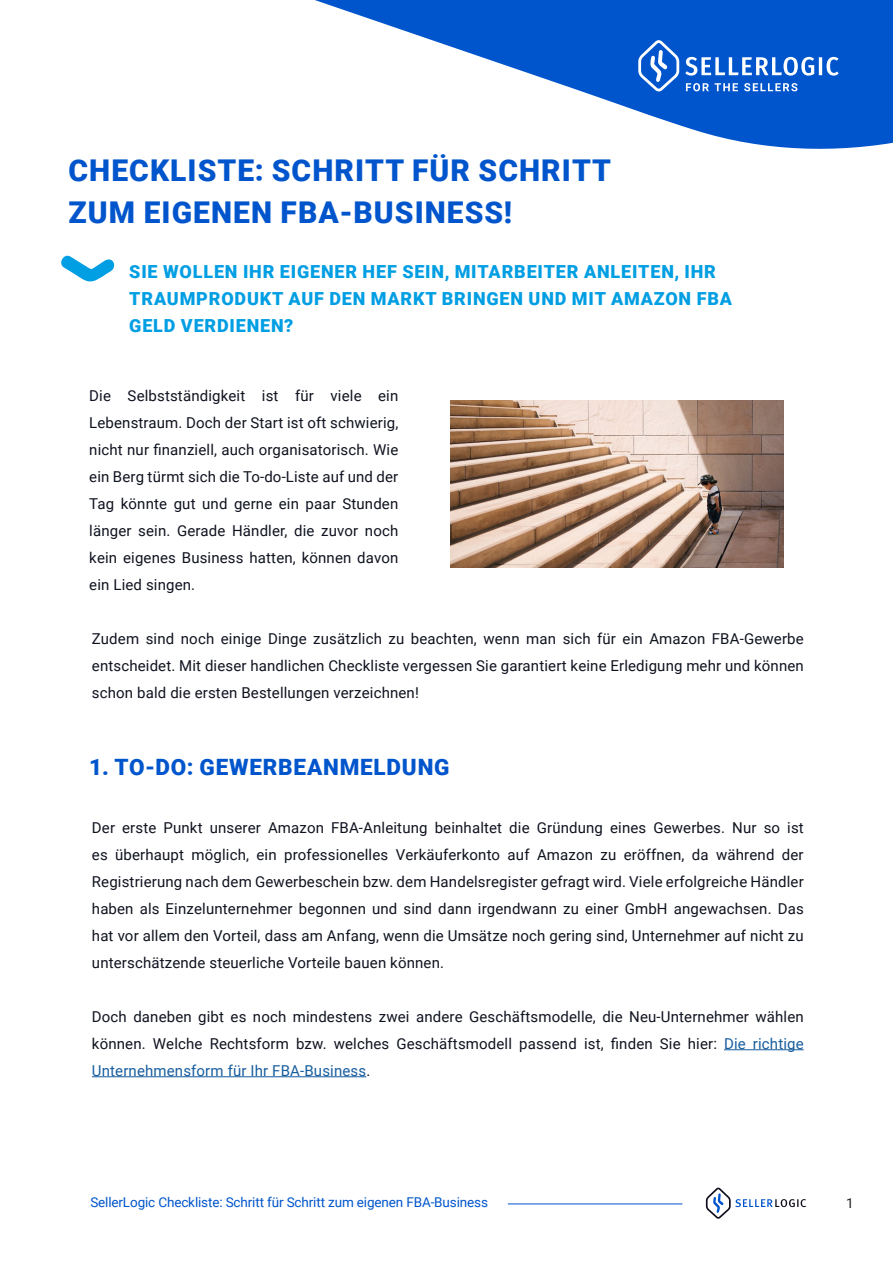
<style>
.page{position:relative;width:893px;height:1263px;background:#fff}
.page>*{position:absolute;margin:0;border:0;box-sizing:border-box;transform-origin:0 0}
.t1{font:900 30px/42px "Roboto";letter-spacing:.035em;color:#05c}
.t2{font:900 22.5px "Roboto";letter-spacing:.035em;color:#05c}
.t3{font:900 18px/27px "Roboto";letter-spacing:.045em;color:#009ee3}
.t4{font:15px/27px "Roboto";letter-spacing:.01em;color:#0f131f;text-align:justify}
.t5{font:13.5px "Roboto";letter-spacing:-.01em;color:#05c}
.t6{font:13.5px "Roboto";color:#231f20}
.s1{color:#175d9e}
</style>
<div class="page">
<hr style="left:508px;top:1203px;width:174px;height:1px;background:#05c">
<svg style="left:706px;top:1187px;width:100px;height:32px"></svg>
<svg style="left:61px;top:255px;width:54px;height:27px"></svg>
<svg style="left:315px;top:0;width:578px;height:149px;fill:#05c"></svg>
<svg style="left:638px;top:40px;width:41px;height:51px"></svg>
<svg style="left:685px;top:57px;width:154px;height:19px"></svg>
<svg style="left:686px;top:83px;width:52px;height:8px"></svg>
<svg style="left:744px;top:83px;width:53px;height:8px"></svg>
<img style="left:451px;top:401px;width:333px;height:167px">
<hr style="left:724px;top:1049px;width:80px;height:1px;background:#175d9e">
<hr style="left:92px;top:1076px;width:274px;height:1px;background:#175d9e">
<p class="t1" style="left:69px;top:148px;width:544px">CHECKLISTE: SCHRITT FÜR SCHRITT<br>ZUM EIGENEN FBA-BUSINESS!</p>
<p class="t3" style="left:129px;top:258px;width:604px">SIE WOLLEN IHR EIGENER HEF SEIN, MITARBEITER ANLEITEN, IHR<br>TRAUMPRODUKT AUF DEN MARKT BRINGEN UND MIT AMAZON FBA<br>GELD VERDIENEN?</p>
<p class="t4" style="left:89px;top:381px;width:311px">Die Selbstständigkeit ist für viele ein Lebenstraum. Doch der Start ist oft schwierig, nicht nur finanziell, auch organisatorisch. Wie ein Berg türmt sich die To-do-Liste auf und der Tag könnte gut und gerne ein paar Stunden länger sein. Gerade Händler, die zuvor noch kein eigenes Business hatten, können davon ein Lied singen.</p>
<p class="t4" style="left:92px;top:624px;width:713px">Zudem sind noch einige Dinge zusätzlich zu beachten, wenn man sich für ein Amazon FBA-Gewerbe entscheidet. Mit dieser handlichen Checkliste vergessen Sie garantiert keine Erledigung mehr und können schon bald die ersten Bestellungen verzeichnen!</p>
<p class="t2" style="left:89px;top:751px;width:362px">1. TO-DO: GEWERBEANMELDUNG</p>
<p class="t4" style="left:92px;top:813px;width:713px">Der erste Punkt unserer Amazon FBA-Anleitung beinhaltet die Gründung eines Gewerbes. Nur so ist es überhaupt möglich, ein professionelles Verkäuferkonto auf Amazon zu eröffnen, da während der Registrierung nach dem Gewerbeschein bzw. dem Handelsregister gefragt wird. Viele erfolgreiche Händler haben als Einzelunternehmer begonnen und sind dann irgendwann zu einer GmbH angewachsen. Das hat vor allem den Vorteil, dass am Anfang, wenn die Umsätze noch gering sind, Unternehmer auf nicht zu unterschätzende steuerliche Vorteile bauen können.</p>
<p class="t4" style="left:92px;top:1002px;width:713px">Doch daneben gibt es noch mindestens zwei andere Geschäftsmodelle, die Neu-Unternehmer wählen können. Welche Rechtsform bzw. welches Geschäftsmodell passend ist, finden Sie hier: <span class="s1">Die richtige Unternehmensform für Ihr FBA-Business</span>.</p>
<p class="t5" style="left:90px;top:1193px;width:399px">SellerLogic Checkliste: Schritt für Schritt zum eigenen FBA-Business</p>
<p class="t6" style="left:846px;top:1193px;width:9px">1</p>
</div>
